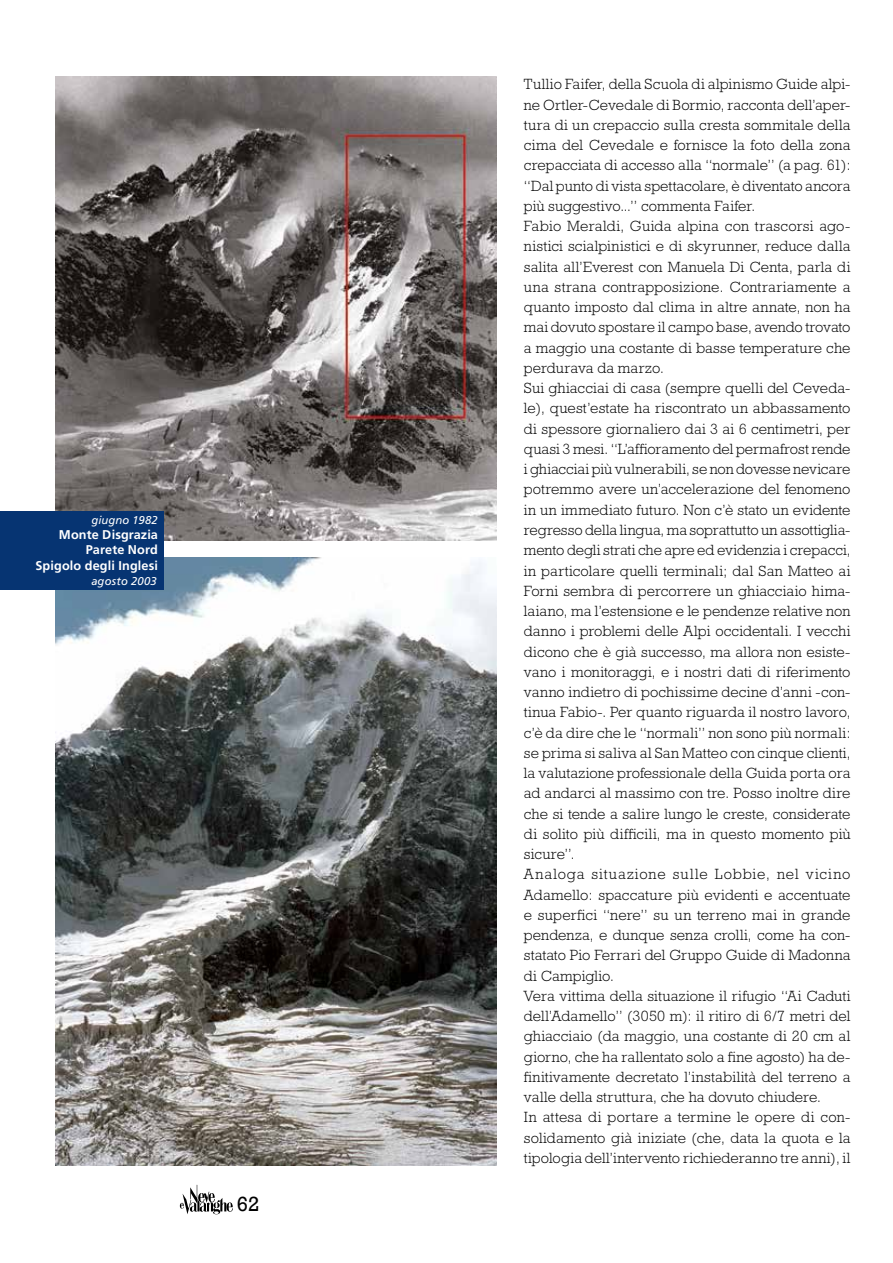
<style>
.page{position:relative;width:893px;height:1263px;background:#fff}
.page>*{position:absolute;margin:0;border:0;box-sizing:border-box;transform-origin:0 0}
.t1{font:21px "Rockwell";color:#000}
.t2{font:300 15px/20.2px "Rockwell";letter-spacing:.005em;color:#000}
.t3{font:700 12.75px/15.5px "Frutiger";letter-spacing:.01em;color:#fff;text-align:right}
.t4{font:italic 11.25px "Frutiger";letter-spacing:.01em;color:#fff}
</style>
<div class="page">
<svg style="left:180px;top:1185px;width:53px;height:29px"></svg>
<img style="left:55px;top:77px;width:441px;height:463px">
<img style="left:55px;top:558px;width:441px;height:607px">
<div style="left:0;top:511px;width:164px;height:79px;background:#063472"></div>
<p class="t4" style="left:91px;top:513px;width:68px">giugno 1982</p>
<p class="t3" style="left:35px;top:526px;width:124px">Monte Disgrazia<br>Parete Nord<br>Spigolo degli Inglesi</p>
<p class="t4" style="left:91px;top:575px;width:67px">agosto 2003</p>
<h1 class="t1" style="left:237px;top:1192px;width:24px">62</h1>
<p class="t2" style="left:524px;top:74px;width:328px">Tullio Faifer, della Scuola di alpinismo Guide alpi&shy;ne Ortler-Cevedale di Bormio, racconta dell’aper&shy;tura di un crepaccio sulla cresta sommitale della cima del Cevedale e fornisce la foto della zona crepacciata di accesso alla “normale” (a pag. 61): “Dal punto di vista spettacolare, è diventato ancora più suggestivo...” commenta Faifer.<br>Fabio Meraldi, Guida alpina con trascorsi ago&shy;nistici scialpinistici e di skyrunner, reduce dalla salita all’Everest con Manuela Di Centa, parla di una strana contrapposizione. Contrariamente a quanto imposto dal clima in altre annate, non ha mai dovuto spostare il campo base, avendo trovato a maggio una costante di basse temperature che perdurava da marzo.<br>Sui ghiacciai di casa (sempre quelli del Ceveda&shy;le), quest’estate ha riscontrato un abbassamento di spessore giornaliero dai 3 ai 6 centimetri, per quasi 3 mesi. “L’affioramento del permafrost rende i ghiacciai più vulnerabili, se non dovesse nevicare potremmo avere un’accelerazione del fenomeno in un immediato futuro. Non c’è stato un evidente regresso della lingua, ma soprattutto un assottiglia&shy;mento degli strati che apre ed evidenzia i crepacci, in particolare quelli terminali; dal San Matteo ai Forni sembra di percorrere un ghiacciaio hima&shy;laiano, ma l’estensione e le pendenze relative non danno i problemi delle Alpi occidentali. I vecchi dicono che è già successo, ma allora non esiste&shy;vano i monitoraggi, e i nostri dati di riferimento vanno indietro di pochissime decine d’anni -con&shy;tinua Fabio-. Per quanto riguarda il nostro lavoro, c’è da dire che le “normali” non sono più normali: se prima si saliva al San Matteo con cinque clienti, la valutazione professionale della Guida porta ora ad andarci al massimo con tre. Posso inoltre dire che si tende a salire lungo le creste, considerate di solito più difficili, ma in questo momento più sicure”.<br>Analoga situazione sulle Lobbie, nel vicino Adamello: spaccature più evidenti e accentuate e superfici “nere” su un terreno mai in grande pendenza, e dunque senza crolli, come ha con&shy;statato Pio Ferrari del Gruppo Guide di Madonna di Campiglio.<br>Vera vittima della situazione il rifugio “Ai Caduti dell’Adamello” (3050 m): il ritiro di 6/7 metri del ghiacciaio (da maggio, una costante di 20 cm al giorno, che ha rallentato solo a fine agosto) ha de&shy;finitivamente decretato l’instabilità del terreno a valle della struttura, che ha dovuto chiudere.<br>In attesa di portare a termine le opere di con&shy;solidamento già iniziate (che, data la quota e la tipologia dell’intervento richiederanno tre anni), il</p>
</div>
